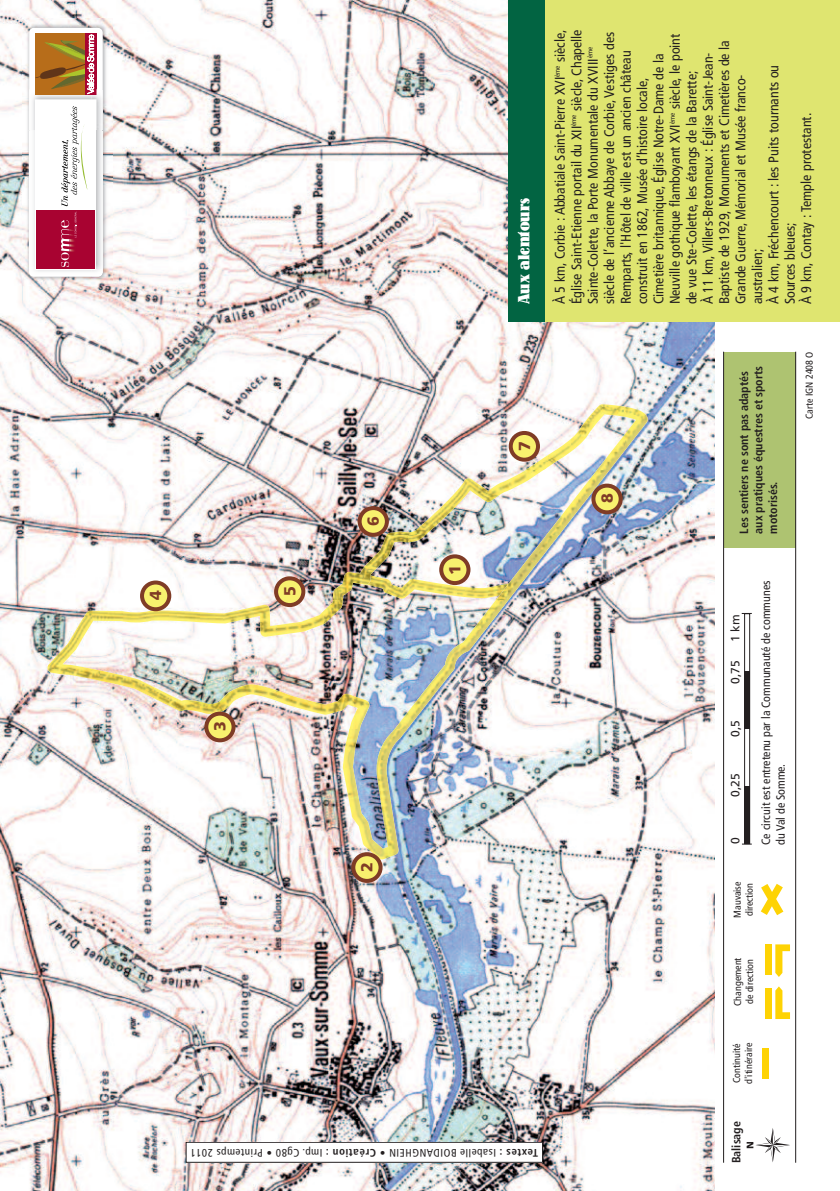
<style>
.page{position:relative;width:840px;height:1191px;background:#fff}
.page>*{position:absolute;margin:0;border:0;box-sizing:border-box;transform-origin:0 0}
.t1{font:500 16px "Lo Type";color:#fff}
.t2{font:900 16px "Frutiger";color:#7f3c26}
.t3{font:condensed 14px/16.4px "Frutiger";color:#231f20}
.t4{font:700 condensed 12px/14.4px "Frutiger";color:#231f20}
.t5{font:condensed 12px/14.4px "Frutiger";color:#231f20}
.t6{font:12px "Frutiger";color:#231f20}
.t7{font:condensed 11px "Frutiger";color:#231f20}
.t8{font:condensed 10px/12px "Frutiger";color:#231f20}
.s1{font-weight:700}
</style>
<div class="page">
<div style="left:723px;top:352px;width:72px;height:195px;background:#aec371"></div>
<svg style="left:760px;top:884px;width:23px;height:31px"></svg>
<div style="left:764px;top:989px;width:7px;height:30px;background:#fed304"></div>
<svg style="left:775px;top:986px;width:14px;height:33px"></svg>
<div style="left:764px;top:944px;width:7px;height:30px;background:#fed304"></div>
<svg style="left:775px;top:944px;width:14px;height:33px"></svg>
<div style="left:761px;top:1048px;width:7px;height:30px;background:#fed304"></div>
<hr style="left:722px;top:352px;width:1px;height:810px;background:#231f20">
<hr style="left:794px;top:352px;width:1px;height:810px;background:#231f20">
<img style="left:0;top:0;width:714px;height:1191px">
<img style="left:47px;top:599px;width:463px;height:131px">
<img style="left:341px;top:729px;width:67px;height:131px">
<img style="left:331px;top:534px;width:230px;height:66px">
<img style="left:386px;top:468px;width:225px;height:66px">
<img style="left:525px;top:404px;width:122px;height:65px">
<div style="left:441px;top:556px;width:27px;height:27px;background:#f8f16e;border-radius:50%"></div>
<div style="left:439px;top:554px;width:31px;height:31px;border:4px solid #7f3c26;border-radius:50%"></div>
<div style="left:206px;top:713px;width:27px;height:27px;background:#f8f16e;border-radius:50%"></div>
<div style="left:204px;top:711px;width:31px;height:31px;border:4px solid #7f3c26;border-radius:50%"></div>
<div style="left:142px;top:582px;width:27px;height:27px;background:#f8f16e;border-radius:50%"></div>
<div style="left:140px;top:580px;width:31px;height:31px;border:4px solid #7f3c26;border-radius:50%"></div>
<div style="left:276px;top:578px;width:27px;height:27px;background:#f8f16e;border-radius:50%"></div>
<div style="left:274px;top:576px;width:31px;height:31px;border:4px solid #7f3c26;border-radius:50%"></div>
<svg style="left:359px;top:508px;width:27px;height:27px"></svg>
<div style="left:357px;top:506px;width:31px;height:31px;border:4px solid #7f3c26;border-radius:50%"></div>
<svg style="left:510px;top:433px;width:27px;height:27px"></svg>
<div style="left:508px;top:431px;width:31px;height:31px;border:4px solid #7f3c26;border-radius:50%"></div>
<div style="left:593px;top:485px;width:27px;height:27px;background:#f8f16e;border-radius:50%"></div>
<div style="left:591px;top:483px;width:31px;height:31px;border:4px solid #7f3c26;border-radius:50%"></div>
<svg style="left:353px;top:854px;width:27px;height:27px"></svg>
<div style="left:351px;top:852px;width:31px;height:31px;border:4px solid #7f3c26;border-radius:50%"></div>
<div style="left:507px;top:0;width:332px;height:322px;background:#dfe570"></div>
<div style="left:507px;top:0;width:37px;height:322px;background:#026442"></div>
<div style="left:186px;top:1142px;width:356px;height:20px;background:#fff"></div>
<div style="left:186px;top:1142px;width:356px;height:20px;border:1px solid #231f20"></div>
<svg style="left:746px;top:1128px;width:43px;height:34px"></svg>
<div style="left:743px;top:613px;width:6px;height:231px;border:1px solid #231f20"></div>
<div style="left:743px;top:786px;width:6px;height:57px;background:#231f20"></div>
<div style="left:743px;top:671px;width:6px;height:57px;background:#231f20"></div>
<img style="left:22px;top:19px;width:90px;height:266px">
<svg style="left:29px;top:28px;width:75px;height:249px"></svg>
<p class="t1" style="left:518px;top:304px;width:108px;rotate:-90deg">Aux alentours</p>
<p class="t3" style="left:552px;top:304px;width:276px;rotate:-90deg">À 5 km, Corbie : Abbatiale Saint-Pierre XVI<sup>ème</sup> siècle, Église Saint-Etienne portail du XII<sup>ème</sup> siècle, Chapelle Sainte-Colette, la Porte Monumentale du XVIII<sup>ème </sup>siècle de l’ancienne Abbaye de Corbie, Vestiges des Remparts, l'Hôtel de ville est un ancien château construit en 1862, Musée d’histoire locale, Cimetière britannique, Église Notre-Dame de la Neuville gothique flamboyant XVI<sup>ème</sup> siècle, le point de vue Ste-Colette, les étangs de la Barette;<br>À 11 km, Villers-Bretonneux : Église Saint-Jean-Baptiste de 1929, Monuments et Cimetières de la Grande Guerre, Mémorial et Musée franco&shy;australien;<br>À 4 km, Fréchencourt : les Puits tournants ou Sources bleues;<br>À 9 km, Contay : Temple protestant.</p>
<p class="t2" style="left:149px;top:600px;width:11px;rotate:-90deg">4</p>
<p class="t2" style="left:283px;top:596px;width:11px;rotate:-90deg">5</p>
<p class="t2" style="left:213px;top:731px;width:11px;rotate:-90deg">3</p>
<p class="t2" style="left:367px;top:526px;width:11px;rotate:-90deg">6</p>
<p class="t2" style="left:360px;top:872px;width:11px;rotate:-90deg">2</p>
<p class="t2" style="left:448px;top:575px;width:11px;rotate:-90deg">1</p>
<p class="t2" style="left:517px;top:451px;width:11px;rotate:-90deg">7</p>
<p class="t2" style="left:600px;top:503px;width:11px;rotate:-90deg">8</p>
<p class="t7" style="left:537px;top:1157px;width:349px;rotate:-180deg"><span class="s1">set xeT</span> e l l ebas I <span class="s1">:</span> OB DI A N G H NI E <span class="s1">• C no i taér</span> mI <span class="s1">:</span> 08gC. p • me t n i r P sp 1102</p>
<p class="t4" style="left:737px;top:533px;width:169px;rotate:-90deg">Les sentiers ne sont pas adaptés aux pratiques équestres et sports motorisés.</p>
<p class="t6" style="left:730px;top:642px;width:29px;rotate:-90deg">1 km</p>
<p class="t6" style="left:730px;top:683px;width:25px;rotate:-90deg">0,75</p>
<p class="t6" style="left:730px;top:737px;width:18px;rotate:-90deg">0,5</p>
<p class="t6" style="left:730px;top:797px;width:25px;rotate:-90deg">0,25</p>
<p class="t6" style="left:730px;top:844px;width:8px;rotate:-90deg">0</p>
<p class="t5" style="left:759px;top:845px;width:266px;rotate:-90deg">Ce circuit est entretenu par la Communauté de communes du Val de Somme.</p>
<p class="t8" style="left:731px;top:917px;width:38px;rotate:-90deg">Mauvaise direction</p>
<p class="t8" style="left:732px;top:1006px;width:50px;rotate:-90deg">Changement de direction</p>
<p class="t8" style="left:731px;top:1083px;width:43px;rotate:-90deg">Continuité d'itinéraire</p>
<p class="t4" style="left:729px;top:1163px;width:44px;rotate:-90deg">Balisage</p>
<p class="t8" style="left:803px;top:419px;width:69px;rotate:-90deg">Carte IGN 2408 O</p>
</div>
